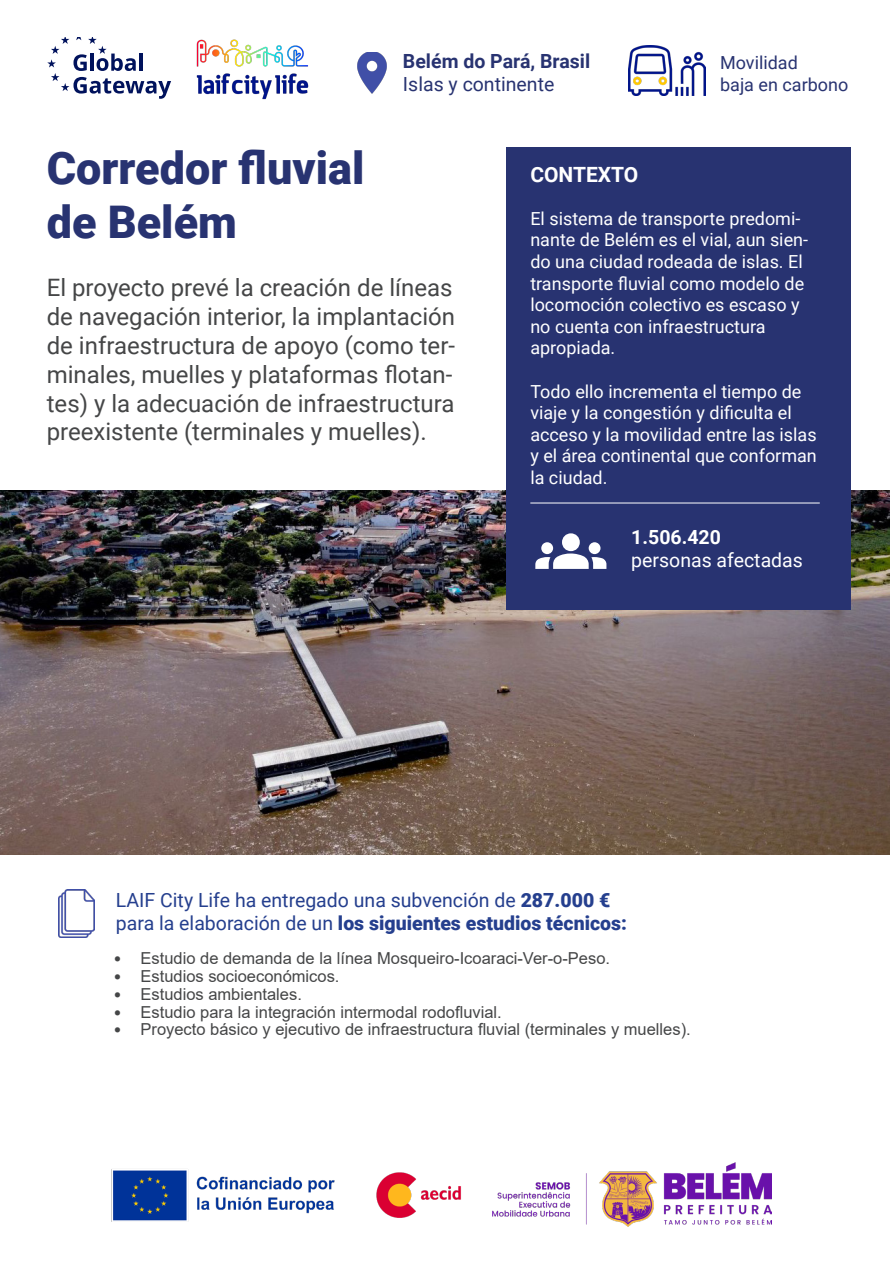
<style>
.page{position:relative;width:893px;height:1263px;background:#fff}
.page>*{position:absolute;margin:0;border:0;box-sizing:border-box;transform-origin:0 0}
.t1{font:900 45px "Roboto";color:#283371}
.t2{font:24px/28.8px "Roboto";color:#454647;text-align:justify}
.t3{font:700 21px "Roboto";color:#fff}
.t4{font:900 19.5px "Roboto";color:#253f8e}
.t5{font:19.5px "Roboto";color:#253f8e}
.t6{font:700 19.5px "Roboto";color:#283371}
.t7{font:19.5px "Roboto";color:#fff}
.t8{font:19.5px "Roboto";color:#283371}
.t9{font:700 19.5px "Roboto";color:#fff}
.t10{font:18px/21.6px "Roboto";color:#fff}
.t11{font:18px/21.6px "Roboto";color:#283371}
.t12{font:16.5px "Arial";color:#454647}
.s1{font-weight:900}
.s2{font-weight:400}
.s3{font-family:"Calibri"}
</style>
<div class="page">
<img style="left:111px;top:1169px;width:350px;height:53px">
<img style="left:0;top:491px;width:890px;height:363px">
<div style="left:506px;top:147px;width:344px;height:463px;background:#283371"></div>
<svg style="left:535px;top:533px;width:71px;height:36px"></svg>
<hr style="left:530px;top:503px;width:290px;height:1px;background:#fff">
<img style="left:357px;top:52px;width:30px;height:42px">
<img style="left:59px;top:889px;width:36px;height:49px">
<img style="left:493px;top:1162px;width:279px;height:64px">
<img style="left:629px;top:46px;width:76px;height:50px">
<img style="left:196px;top:39px;width:113px;height:61px">
<svg style="left:47px;top:38px;width:124px;height:61px"></svg>
<p class="t6" style="left:403px;top:47px;width:189px">Belém do Pará, Brasil</p>
<p class="t8" style="left:403px;top:71px;width:153px">Islas y continente</p>
<p class="t11" style="left:720px;top:52px;width:130px">Movilidad<br>baja en carbono</p>
<p class="t1" style="left:47px;top:137px;width:319px">Corredor fluvial</p>
<p class="t1" style="left:47px;top:191px;width:192px">de Belém</p>
<p class="t2" style="left:47px;top:273px;width:410px">El proyecto prevé la creación de líneas de navegación interior, la implantación de infraestructura de apoyo (como ter&shy;minales, muelles y plataformas flotan&shy;tes) y la adecuación de infraestructura preexistente (terminales y muelles).</p>
<p class="t3" style="left:530px;top:159px;width:110px">CONTEXTO</p>
<p class="t10" style="left:530px;top:207px;width:279px">El sistema de transporte predomi&shy;nante de Belém es el vial, aun sien&shy;do una ciudad rodeada de islas. El transporte fluvial como modelo de locomoción colectivo es escaso y no cuenta con infraestructura apropiada.</p>
<p class="t10" style="left:530px;top:380px;width:288px">Todo ello incrementa el tiempo de viaje y la congestión y dificulta el acceso y la movilidad entre las islas y el área continental que conforman la ciudad.</p>
<p class="t9" style="left:631px;top:523px;width:91px">1.506.420</p>
<p class="t7" style="left:631px;top:546px;width:173px">personas afectadas</p>
<p class="t5" style="left:116px;top:886px;width:496px">LAIF City Life ha entregado una subvención de <span class="s1">287.000 €</span></p>
<p class="t4" style="left:116px;top:910px;width:513px"><span class="s2">para la elaboración de un</span> los siguientes estudios técnicos:</p>
<p class="t12" style="left:114px;top:947px;width:498px"><span class="s3">•</span> Estudio de demanda de la línea Mosqueiro-Icoaraci-Ver-o-Peso.</p>
<p class="t12" style="left:114px;top:965px;width:227px"><span class="s3">•</span> Estudios socioeconómicos.</p>
<p class="t12" style="left:114px;top:982px;width:190px"><span class="s3">•</span> Estudios ambientales.</p>
<p class="t12" style="left:114px;top:1000px;width:390px"><span class="s3">•</span> Estudio para la integración intermodal rodofluvial.</p>
<p class="t12" style="left:114px;top:1018px;width:579px"><span class="s3">•</span> Proyecto básico y ejecutivo de infraestructura fluvial (terminales y muelles).</p>
</div>
